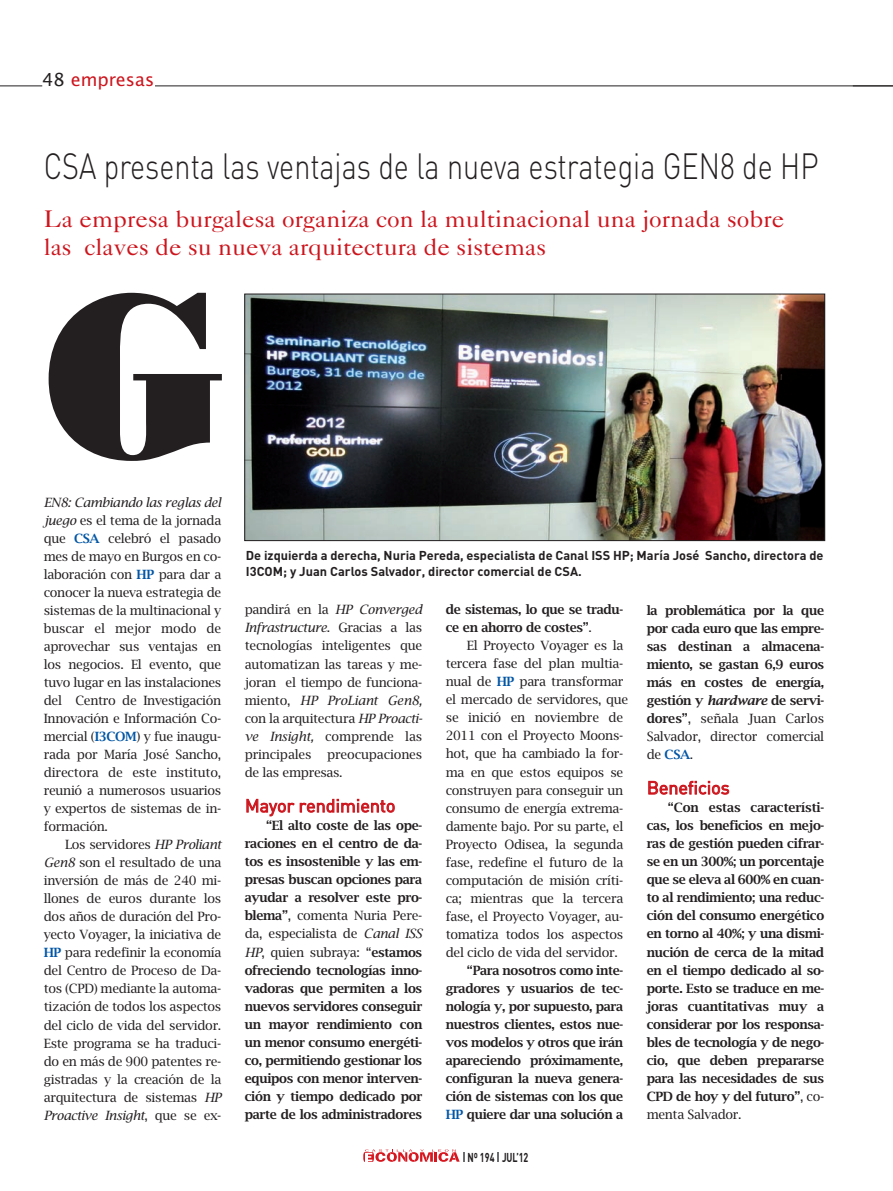
<style>
.page{position:relative;width:893px;height:1191px;background:#fff}
.page>*{position:absolute;margin:0;border:0;box-sizing:border-box;transform-origin:0 0}
.t1{font:232.5px "Bodoni Poster";color:#231f20;scale:.95 1}
.t2{font:300 36px "DIN";color:#231f20;scale:.8 1}
.t3{font:24px/28.8px "Caslon Five Forty";color:#cd151d;scale:1.05 1}
.t4{font:18px "DIN";color:#cd151d}
.t5{font:18px "Lucida Sans";color:#cd151d}
.t6{font:12.75px/18px "Lucida Bright";letter-spacing:-.025em;color:#231f20;text-align:justify}
.t7{font:600 12.75px/18px "Lucida Bright";letter-spacing:-.025em;color:#231f20;text-align:justify}
.t8{font:700 12.75px/15.3px "DIN";color:#231f20}
.t9{font:700 12.75px "DIN";color:#231f20;scale:.7 1}
.s1{color:#231f20}
.s2{font-weight:600;font-style:italic}
.s3{font-weight:600;color:#0155a5}
.s4{font-weight:400}
.s5{font-style:italic}
.s6{color:#0155a5}
.s7{font-weight:400;font-style:italic}
</style>
<div class="page">
<svg style="left:363px;top:1149px;width:102px;height:13px"></svg>
<svg style="left:497px;top:1152px;width:2px;height:10px"></svg>
<hr style="left:0;top:85px;width:42px;height:1px;background:#231f20">
<hr style="left:155px;top:85px;width:737px;height:1px;background:#231f20">
<img style="left:246px;top:296px;width:577px;height:243px">
<div style="left:244px;top:294px;width:581px;height:247px;border:1px solid #231f20"></div>
<h3 class="t5" style="left:42px;top:72px;width:113px"><span class="s1">48</span> empresas</h3>
<h2 class="t2" style="left:44px;top:153px;width:969px">CSA presenta las ventajas de la nueva estrategia GEN8 de HP</h2>
<h3 class="t3" style="left:44px;top:206px;width:706px">La empresa burgalesa organiza con la multinacional una jornada sobre las claves de su nueva arquitectura de sistemas</h3>
<h1 class="t1" style="left:44px;top:293px;width:195px">G</h1>
<p class="t6" style="left:44px;top:494px;width:179px"><span class="s2">EN8: Cambiando las reglas del juego</span> es el tema de la jornada que <span class="s3">CSA</span> celebró el pasado mes de mayo en Burgos en co&shy;laboración con <span class="s3">HP</span> para dar a conocer la nueva estrategia de sistemas de la multinacional y buscar el mejor modo de aprovechar sus ventajas en los negocios. El evento, que tuvo lugar en las instalaciones del Centro de Investigación Innovación e Información Co&shy;mercial (<span class="s3">I3COM</span>) y fue inaugu&shy;rada por María José Sancho, directora de este instituto, reunió a numerosos usuarios y expertos de sistemas de in&shy;formación.</p>
<p class="t6" style="left:44px;top:837px;width:179px;text-indent:21px">Los servidores <span class="s2">HP Proliant Gen8</span> son el resultado de una inversión de más de 240 mi&shy;llones de euros durante los dos años de duración del Pro&shy;yecto Voyager, la iniciativa de <span class="s3">HP</span> para redefinir la economía del Centro de Proceso de Da&shy;tos (CPD) mediante la automa&shy;tización de todos los aspectos del ciclo de vida del servidor.<br>Este programa se ha traduci&shy;do en más de 900 patentes re&shy;gistradas y la creación de la arquitectura de sistemas <span class="s2">HP Proactive Insight</span>, que se ex-</p>
<p class="t8" style="left:246px;top:549px;width:579px">De izquierda a derecha, Nuria Pereda, especialista de Canal ISS HP; María José Sancho, directora de<br>I3COM; y Juan Carlos Salvador, director comercial de CSA.</p>
<p class="t6" style="left:245px;top:602px;width:179px">pandirá en la <span class="s2">HP Converged Infrastructure</span>. Gracias a las tecnologías inteligentes que automatizan las tareas y me&shy;joran el tiempo de funciona&shy;miento, <span class="s2">HP ProLiant Gen8, </span>con la arquitectura <span class="s2">HP Proacti&shy;ve Insight,</span> comprende las principales preocupaciones de las empresas.</p>
<h3 class="t4" style="left:245px;top:799px;width:152px">Mayor rendimiento</h3>
<p class="t7" style="left:245px;top:818px;width:179px;text-indent:21px">“El alto coste de las ope&shy;raciones en el centro de da&shy;tos es insostenible y las em&shy;presas buscan opciones para ayudar a resolver este pro&shy;blema”<span class="s4">, comenta Nuria Pere&shy;da, especialista de</span> <span class="s5">Canal ISS HP</span><span class="s4">, quien subraya: “</span>estamos ofreciendo tecnologías inno&shy;vadoras que permiten a los nuevos servidores conseguir un mayor rendimiento con un menor consumo energéti&shy;co, permitiendo gestionar los equipos con menor interven&shy;ción y tiempo dedicado por parte de los administradores</p>
<p class="t7" style="left:445px;top:602px;width:179px">de sistemas, lo que se tradu&shy;ce en ahorro de costes”<span class="s4">.</span></p>
<p class="t6" style="left:445px;top:638px;width:184px;text-align:left;text-indent:21px">El Proyecto Voyager es la tercera fase del plan multia&shy;nual de <span class="s3">HP</span> para transformar el mercado de servidores, que se inició en noviembre de<br>2011 con el Proyecto Moons&shy;hot, que ha cambiado la for&shy;ma en que estos equipos se construyen para conseguir un consumo de energía extrema&shy;damente bajo. Por su parte, el<br>Proyecto Odisea, la segunda fase, redefine el futuro de la computación de misión críti&shy;ca; mientras que la tercera fase, el Proyecto Voyager, au&shy;tomatiza todos los aspectos del ciclo de vida del servidor.</p>
<p class="t7" style="left:445px;top:962px;width:179px;text-indent:21px">“Para nosotros como inte&shy;gradores y usuarios de tec&shy;nología y, por supuesto, para nuestros clientes, estos nue&shy;vos modelos y otros que irán apareciendo próximamente, configuran la nueva genera&shy;ción de sistemas con los que <span class="s6">HP</span> quiere dar una solución a</p>
<p class="t9" style="left:467px;top:1152px;width:89px">Nº 194 JUL’12</p>
<p class="t7" style="left:646px;top:602px;width:179px">la problemática por la que por cada euro que las empre&shy;sas destinan a almacena&shy;miento, se gastan 6,9 euros más en costes de energía, gestión y <span class="s7">hardware</span> de servi&shy;dores”<span class="s4">, señala Juan Carlos Salvador, director comercial de</span> <span class="s6">CSA</span><span class="s4">.</span></p>
<h3 class="t4" style="left:647px;top:781px;width:84px">Beneficios</h3>
<p class="t7" style="left:646px;top:800px;width:179px;text-indent:21px">“Con estas característi&shy;cas, los beneficios en mejo&shy;ras de gestión pueden cifrar&shy;se en un 300%; un porcentaje que se eleva al 600% en cuan&shy;to al rendimiento; una reduc&shy;ción del consumo energético en torno al 40%; y una dismi&shy;nución de cerca de la mitad en el tiempo dedicado al so&shy;porte. Esto se traduce en me&shy;joras cuantitativas muy a considerar por los responsa&shy;bles de tecnología y de nego&shy;cio, que deben prepararse para las necesidades de sus CPD de hoy y del futuro”<span class="s4">, co&shy;menta Salvador.</span></p>
</div>
